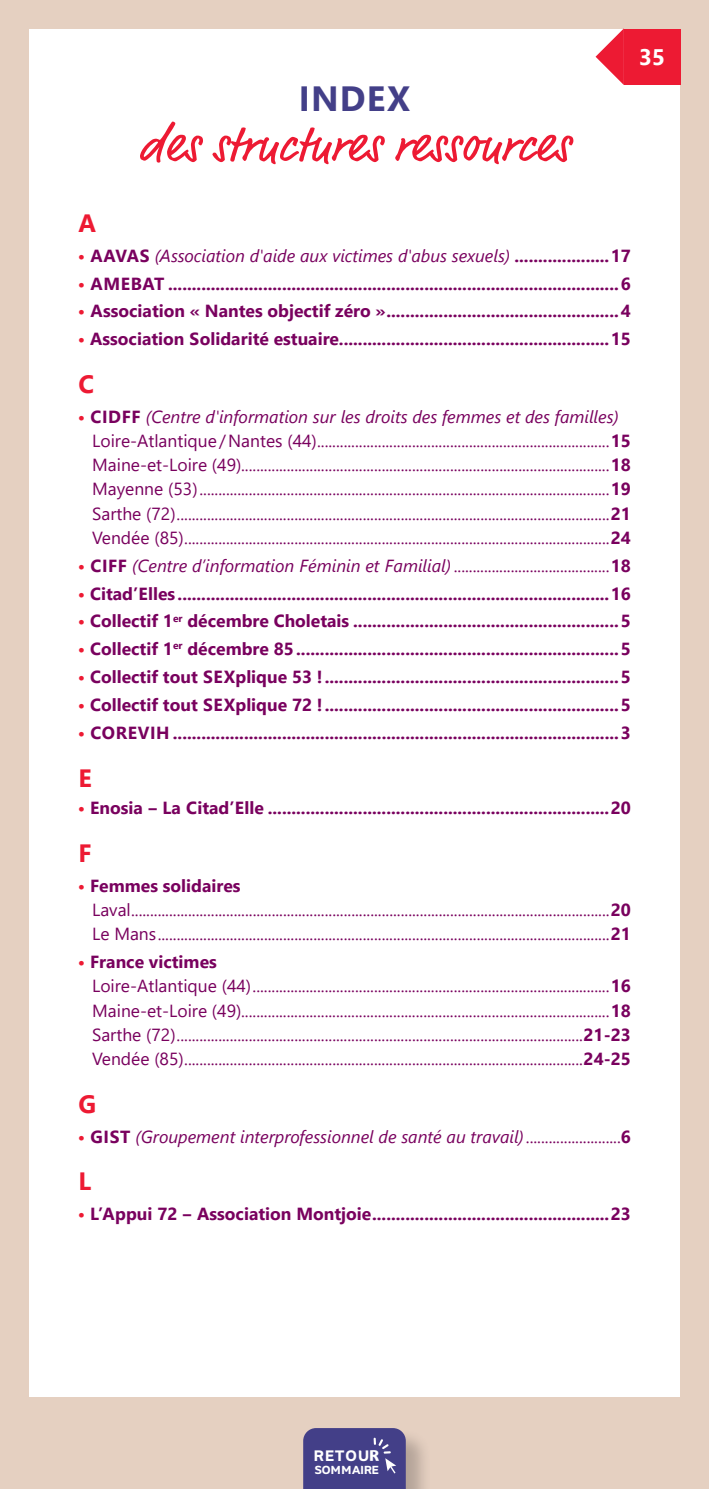
<style>
.page{position:relative;width:709px;height:1489px;background:#fff}
.page>*{position:absolute;margin:0;border:0;box-sizing:border-box;transform-origin:0 0}
.t1{font:50px "Market Pro";letter-spacing:.01em;color:#ed1a33}
.t2{font:700 35px "Segoe UI";letter-spacing:.03em;color:#433f88}
.t3{font:700 25px "Segoe UI";color:#ed1a33}
.t4{font:700 22.5px "Segoe UI";color:#fff}
.t5{font:17.5px/24.2px "Segoe UI";color:#79015e}
.t6{font:700 17.5px "Segoe UI";color:#79015e}
.t7{font:italic 17.5px "Segoe UI";color:#79015e}
.t8{font:700 17.5px "Segoe UI";letter-spacing:.035em;color:#79015e}
.t9{font:700 15px "Amino";letter-spacing:.075em;color:#fff}
.t10{font:700 11.5px "Amino";color:#fff}
.s1{font-weight:700;font-style:normal;color:#ed1a33}
.s2{font-weight:700;font-style:normal}
.s3{color:#ed1a33}
.s4{font-weight:700;color:#ed1a33}
.s5{font-weight:700}
.s6{font-style:italic}
.s7{font-style:normal}
.s8{font-family:"Bienvenue"}
</style>
<div class="page">
<div style="left:680px;top:0;width:29px;height:1396px;background:#e5d0c1"></div>
<div style="left:624px;top:28px;width:56px;height:57px;background:#ed1a33"></div>
<div style="left:0;top:1396px;width:709px;height:92px;background:#e5d0c1"></div>
<div style="left:0;top:28px;width:28px;height:1460px;background:#e5d0c1"></div>
<div style="left:0;top:0;width:709px;height:28px;background:#e5d0c1"></div>
<svg style="left:595px;top:28px;width:29px;height:57px"></svg>
<div style="left:303px;top:1427px;width:128px;height:61px;background:#231f20;opacity:.25"></div>
<svg style="left:303px;top:1427px;width:103px;height:61px"></svg>
<h2 class="t2" style="left:299px;top:65px;width:112px">INDEX</h2>
<h1 class="t1" style="left:139px;top:111px;width:432px">des structures ressources</h1>
<p class="t4" style="left:639px;top:36px;width:27px">35</p>
<h3 class="t3" style="left:78px;top:200px;width:19px">A</h3>
<p class="t7" style="left:78px;top:239px;width:554px"><span class="s1">•</span> <span class="s2">AAVAS</span> (Association d'aide aux victimes d'abus sexuels) <span class="s2">....................17</span></p>
<p class="t6" style="left:78px;top:267px;width:554px"><span class="s3">•</span> AMEBAT ...............................................................................................6</p>
<p class="t6" style="left:78px;top:294px;width:554px"><span class="s3">•</span> Association « Nantes objectif zéro ».................................................4</p>
<p class="t6" style="left:78px;top:322px;width:554px"><span class="s3">•</span> Association Solidarité estuaire.........................................................15</p>
<h3 class="t3" style="left:78px;top:360px;width:17px">C</h3>
<p class="t5" style="left:92px;top:402px;width:540px;text-indent:-14px"><span class="s4">•</span> <span class="s5">CIDFF</span> <span class="s6">(Centre d'information sur les droits des femmes et des familles)<br></span>Loire-Atlantique / Nantes (44).............................................................................<span class="s5">15<br></span>Maine-et-Loire (49).................................................................................................<span class="s5">18<br></span>Mayenne (53)............................................................................................................<span class="s5">19<br></span>Sarthe (72)..................................................................................................................<span class="s5">21<br></span>Vendée (85)................................................................................................................<span class="s5">24</span></p>
<p class="t5" style="left:78px;top:552px;width:554px"><span class="s4">•</span> <span class="s5">CIFF</span> <span class="s6">(Centre d’information Féminin et Familial)</span> .........................................<span class="s5">18</span></p>
<p class="t6" style="left:78px;top:577px;width:554px"><span class="s3">•</span> Citad’Elles ...........................................................................................16</p>
<p class="t6" style="left:78px;top:604px;width:554px"><span class="s3">•</span> Collectif 1<sup>er</sup> décembre Choletais ........................................................5</p>
<p class="t6" style="left:78px;top:632px;width:554px"><span class="s3">•</span> Collectif 1<sup>er</sup> décembre 85....................................................................5</p>
<p class="t6" style="left:78px;top:660px;width:554px"><span class="s3">•</span> Collectif tout SEXplique 53 !..............................................................5</p>
<p class="t6" style="left:78px;top:688px;width:554px"><span class="s3">•</span> Collectif tout SEXplique 72 !..............................................................5</p>
<p class="t8" style="left:78px;top:716px;width:554px"><span class="s3">•</span> COREVIH ..............................................................................................3</p>
<h3 class="t3" style="left:78px;top:754px;width:15px">E</h3>
<p class="t6" style="left:78px;top:791px;width:554px"><span class="s3">•</span> Enosia ‒ La Citad’Elle ........................................................................20</p>
<h3 class="t3" style="left:78px;top:829px;width:15px">F</h3>
<p class="t5" style="left:92px;top:871px;width:540px;text-indent:-14px"><span class="s4">•</span> <span class="s5">Femmes solidaires<br></span>Laval..............................................................................................................................<span class="s5">20<br></span>Le Mans.......................................................................................................................<span class="s5">21</span></p>
<p class="t5" style="left:92px;top:948px;width:540px;text-indent:-14px"><span class="s4">•</span> <span class="s5">France victimes<br></span>Loire-Atlantique (44)..............................................................................................<span class="s5">16<br></span>Maine-et-Loire (49).................................................................................................<span class="s5">18<br></span>Sarthe (72)...........................................................................................................<span class="s5">21-23<br></span>Vendée (85).........................................................................................................<span class="s5">24-25</span></p>
<h3 class="t3" style="left:78px;top:1080px;width:19px">G</h3>
<p class="t7" style="left:78px;top:1119px;width:554px"><span class="s1">•</span> <span class="s2">GIST</span> (Groupement interprofessionnel de santé au travail)<span class="s7">.........................</span><span class="s2">6</span></p>
<h3 class="t3" style="left:78px;top:1157px;width:14px">L</h3>
<p class="t6" style="left:78px;top:1197px;width:554px"><span class="s3">•</span> L’Appui 72 ‒ Association Montjoie..................................................23</p>
<p class="t9" style="left:314px;top:1446px;width:67px">RETOU<span class="s8">R</span></p>
<p class="t10" style="left:315px;top:1462px;width:65px">SOMMAIRE</p>
</div>
